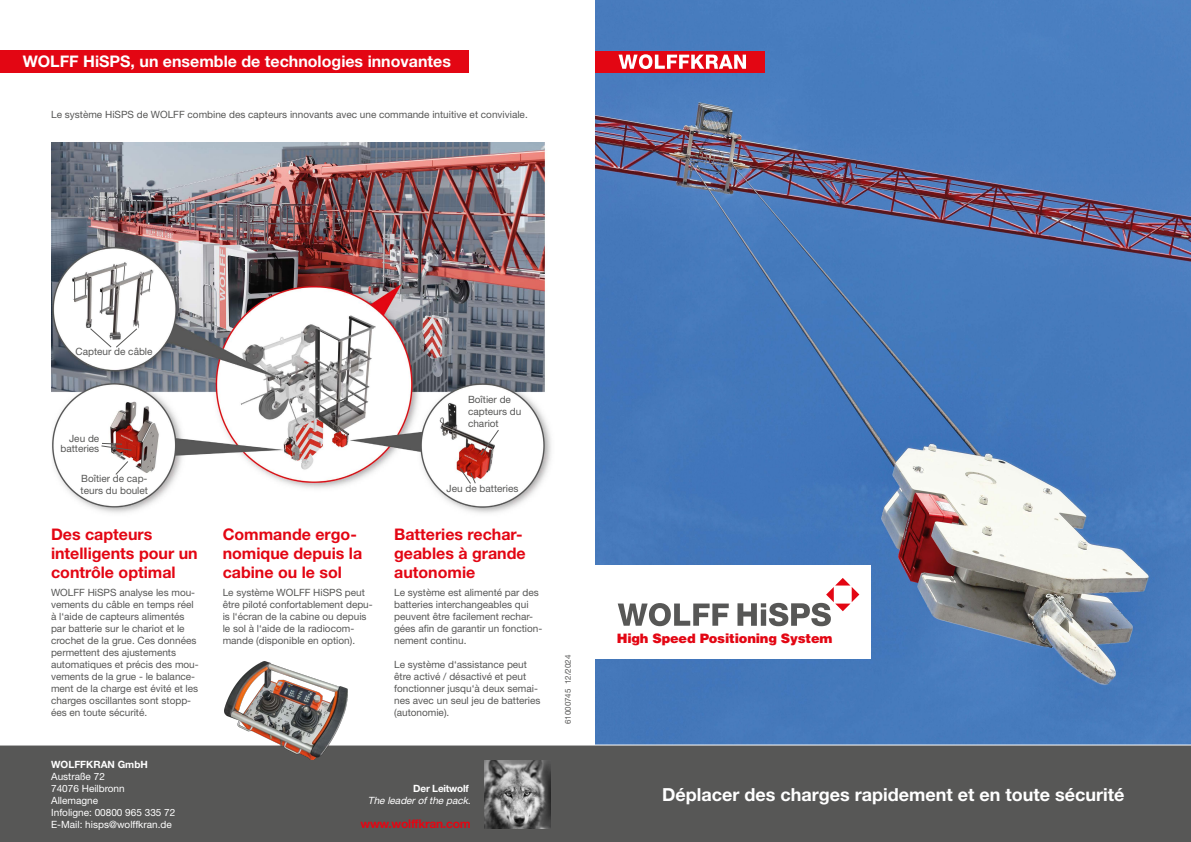
<style>
.page{position:relative;width:1191px;height:842px;background:#fff}
.page>*{position:absolute;margin:0;border:0;box-sizing:border-box;transform-origin:0 0}
.t1{font:700 18px "Helvetica Neue LT Std";color:#fff}
.t2{font:700 16px/19.2px "Helvetica Neue LT Std";color:#e30613}
.t3{font:700 16px "Helvetica Neue LT Std";color:#fff}
.t4{font:900 13px "Helvetica";letter-spacing:-.015em;color:#e30613}
.t5{font:700 12px "Helvetica Neue LT Std";letter-spacing:-.02em;color:#e30613}
.t6{font:10px/12px "Helvetica Neue LT Std";color:#575756}
.t7{font:10px/12px "Helvetica Neue LT Std";color:#fff}
.t8{font:italic 10px "Helvetica Neue LT Std";color:#fff}
.t9{font:700 10px "Helvetica Neue LT Std";color:#fff}
.t10{font:700 10px "Helvetica Neue LT Std";letter-spacing:-.02em;color:#fff}
.t11{font:8px "Helvetica Neue LT Std";color:#575756}
</style>
<div class="page">
<img style="left:595px;top:0;width:596px;height:744px">
<div style="left:595px;top:51px;width:170px;height:21px;background:#e30613"></div>
<svg style="left:618px;top:54px;width:128px;height:15px"></svg>
<div style="left:0;top:744px;width:1191px;height:98px;background:#575756"></div>
<img style="left:484px;top:761px;width:66px;height:67px">
<div style="left:595px;top:565px;width:276px;height:94px;background:#fff"></div>
<svg style="left:617px;top:603px;width:111px;height:23px"></svg>
<svg style="left:737px;top:578px;width:122px;height:48px"></svg>
<div style="left:0;top:51px;width:469px;height:22px;background:#e30613"></div>
<img style="left:51px;top:142px;width:500px;height:371px">
<svg style="left:90px;top:328px;width:47px;height:20px"></svg>
<svg style="left:115px;top:461px;width:14px;height:14px"></svg>
<svg style="left:101px;top:443px;width:31px;height:8px"></svg>
<svg style="left:459px;top:468px;width:17px;height:16px"></svg>
<svg style="left:480px;top:429px;width:19px;height:27px"></svg>
<img style="left:225px;top:661px;width:123px;height:98px">
<h2 class="t3" style="left:23px;top:52px;width:430px">WOLFF HiSPS, un ensemble de technologies innovantes</h2>
<p class="t6" style="left:51px;top:108px;width:478px">Le système HiSPS de WOLFF combine des capteurs innovants avec une commande intuitive et conviviale.</p>
<p class="t6" style="left:75px;top:345px;width:79px">Capteur de câble</p>
<p class="t6" style="left:60px;top:433px;width:40px;line-height:10px;text-align:right">Jeu de batteries</p>
<p class="t6" style="left:81px;top:473px;width:69px">Boîtier de cap&shy;teurs du boulet</p>
<h2 class="t2" style="left:51px;top:524px;width:148px">Des capteurs intelligents pour un contrôle optimal</h2>
<p class="t6" style="left:51px;top:586px;width:149px">WOLFF HiSPS analyse les mou&shy;vements du câble en temps réel à l‘aide de capteurs alimentés par batterie sur le chariot et le crochet de la grue. Ces données permettent des ajustements automatiques et précis des mou&shy;vements de la grue - le balance&shy;ment de la charge est évité et les charges oscillantes sont stopp&shy;ées en toute sécurité.</p>
<p class="t9" style="left:51px;top:758px;width:98px">WOLFFKRAN GmbH</p>
<p class="t7" style="left:51px;top:770px;width:126px">Austraße 72<br>74076 Heilbronn<br>Allemagne<br>Infoligne: 00800 965 335 72<br>E-Mail: hisps@wolffkran.de</p>
<p class="t6" style="left:468px;top:394px;width:55px">Boîtier de capteurs du chariot</p>
<h2 class="t2" style="left:223px;top:524px;width:141px">Commande ergo&shy;nomique depuis la cabine ou le sol</h2>
<p class="t6" style="left:223px;top:586px;width:152px">Le système WOLFF HiSPS peut être piloté confortablement depu&shy;is l‘écran de la cabine ou depuis le sol à l‘aide de la radiocom&shy;mande (disponible en option).</p>
<p class="t6" style="left:446px;top:483px;width:73px">Jeu de batteries</p>
<h2 class="t2" style="left:394px;top:524px;width:133px">Batteries rechar&shy;geables à grande autonomie</h2>
<p class="t6" style="left:394px;top:586px;width:150px">Le système est alimenté par des batteries interchangeables qui peuvent être facilement rechar&shy;gées afin de garantir un fonction&shy;nement continu.</p>
<p class="t6" style="left:394px;top:658px;width:148px">Le système d‘assistance peut être activé / désactivé et peut fonctionner jusqu‘à deux semai&shy;nes avec un seul jeu de batteries (autonomie).</p>
<p class="t11" style="left:563px;top:724px;width:71px;rotate:-90deg">61000745 12/2024</p>
<p class="t10" style="left:413px;top:782px;width:57px">Der Leitwolf</p>
<p class="t8" style="left:368px;top:794px;width:107px">The leaderofthe pack.</p>
<p class="t5" style="left:360px;top:816px;width:112px">www.wolffkran.com</p>
<h3 class="t4" style="left:617px;top:630px;width:217px">High Speed Positioning System</h3>
<h1 class="t1" style="left:662px;top:783px;width:464px">Déplacer des charges rapidement et en toute sécurité</h1>
</div>
